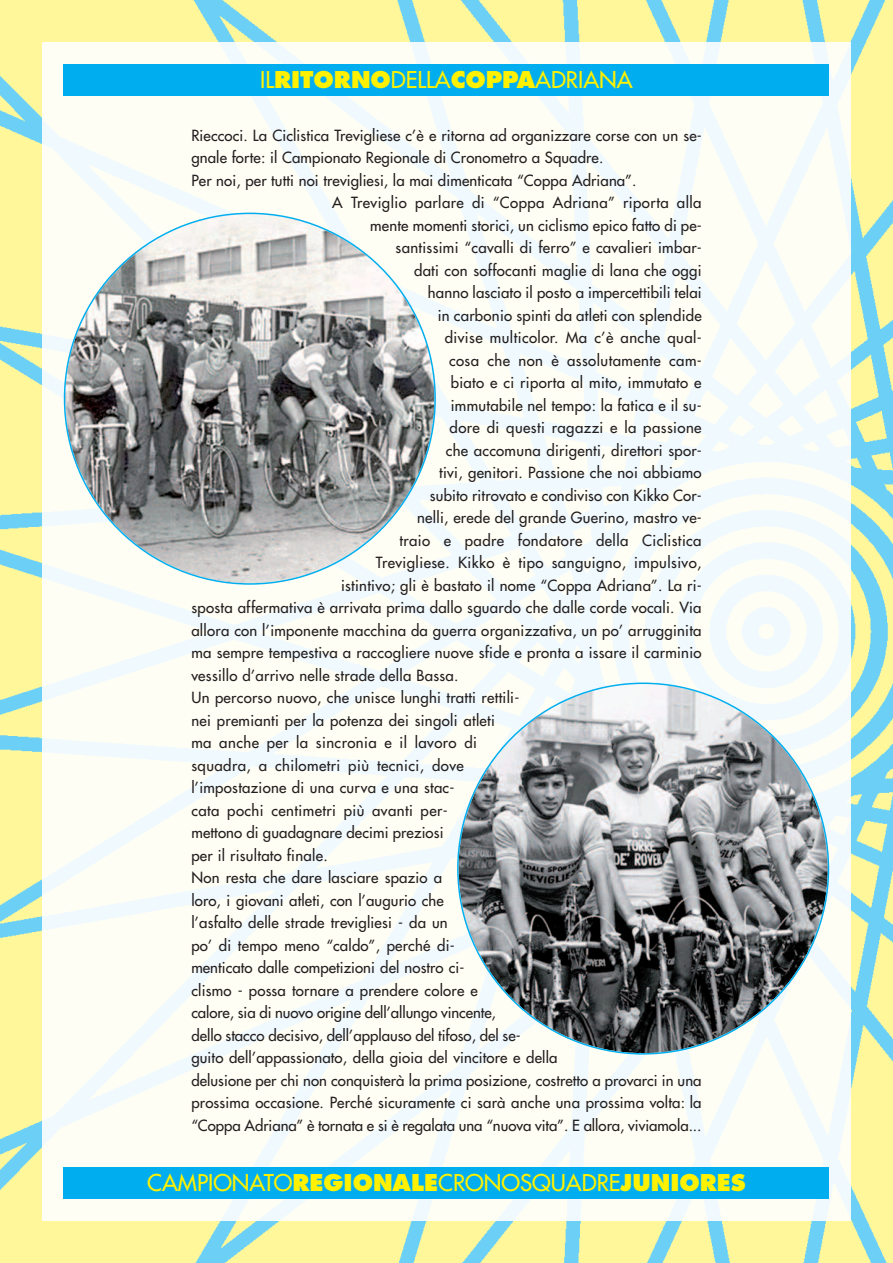
<style>
.page{position:relative;width:893px;height:1263px;background:#fff}
.page>*{position:absolute;margin:0;border:0;box-sizing:border-box;transform-origin:0 0}
.t1{font:22.5px "Futura";color:#fff101}
.t2{font:15px "Futura";letter-spacing:.02em;color:#231f20}
.t3{font:15px "Futura";color:#231f20}
.t4{font:15px "Futura";letter-spacing:-.005em;color:#231f20}
.s1{font-weight:800}
</style>
<div class="page">
<img style="left:0;top:0;width:893px;height:1263px">
<img style="left:43px;top:43px;width:807px;height:1177px">
<div style="left:64px;top:64px;width:765px;height:32px;background:#00aeef"></div>
<div style="left:64px;top:1167px;width:765px;height:32px;background:#00aeef"></div>
<svg style="left:64px;top:213px;width:372px;height:372px"></svg>
<svg style="left:457px;top:682px;width:372px;height:372px"></svg>
<h1 class="t1" style="left:260px;top:68px;width:374px">IL<span class="s1">RITORNO</span>DELLA<span class="s1">COPPA</span>ADRIANA</h1>
<p class="t2" style="left:191px;top:128px;width:512px">Rieccoci. La Ciclistica Trevigliese c’è e ritorna ad organizzare corse con un se-</p>
<p class="t2" style="left:191px;top:150px;width:414px">gnale forte: il Campionato Regionale di Cronometro a Squadre.</p>
<p class="t2" style="left:191px;top:173px;width:447px">Per noi, per tutti noi trevigliesi, la mai dimenticata “Coppa Adriana”.</p>
<p class="t2" style="left:332px;top:195px;width:371px">A Treviglio parlare di “Coppa Adriana” riporta alla</p>
<p class="t2" style="left:370px;top:218px;width:333px">mente momenti storici, un ciclismo epico fatto di pe-</p>
<p class="t2" style="left:396px;top:240px;width:308px">santissimi “cavalli di ferro” e cavalieri imbar-</p>
<p class="t2" style="left:414px;top:263px;width:289px">dati con soffocanti maglie di lana che oggi</p>
<p class="t2" style="left:428px;top:285px;width:275px">hanno lasciato il posto a impercettibili telai</p>
<p class="t2" style="left:438px;top:308px;width:265px">in carbonio spinti da atleti con splendide</p>
<p class="t2" style="left:445px;top:330px;width:259px">divise multicolor. Ma c’è anche qual-</p>
<p class="t2" style="left:449px;top:353px;width:254px">cosa che non è assolutamente cam-</p>
<p class="t2" style="left:451px;top:375px;width:252px">biato e ci riporta al mito, immutato e</p>
<p class="t2" style="left:451px;top:398px;width:253px">immutabile nel tempo: la fatica e il su-</p>
<p class="t2" style="left:450px;top:420px;width:253px">dore di questi ragazzi e la passione</p>
<p class="t2" style="left:446px;top:443px;width:258px">che accomuna dirigenti, direttori spor-</p>
<p class="t2" style="left:439px;top:465px;width:264px">tivi, genitori. Passione che noi abbiamo</p>
<p class="t2" style="left:430px;top:488px;width:274px">subito ritrovato e condiviso con Kikko Cor-</p>
<p class="t2" style="left:417px;top:510px;width:286px">nelli, erede del grande Guerino, mastro ve-</p>
<p class="t2" style="left:399px;top:533px;width:304px">traio e padre fondatore della Ciclistica</p>
<p class="t2" style="left:376px;top:555px;width:327px">Trevigliese. Kikko è tipo sanguigno, impulsivo,</p>
<p class="t2" style="left:341px;top:578px;width:362px">istintivo; gli è bastato il nome “Coppa Adriana”. La ri-</p>
<p class="t2" style="left:191px;top:600px;width:512px">sposta affermativa è arrivata prima dallo sguardo che dalle corde vocali. Via</p>
<p class="t2" style="left:191px;top:623px;width:512px">allora con l’imponente macchina da guerra organizzativa, un po’ arrugginita</p>
<p class="t2" style="left:191px;top:645px;width:512px">ma sempre tempestiva a raccogliere nuove sfide e pronta a issare il carminio</p>
<p class="t2" style="left:191px;top:668px;width:269px">vessillo d’arrivo nelle strade della Bassa.</p>
<p class="t2" style="left:191px;top:690px;width:329px">Un percorso nuovo, che unisce lunghi tratti rettili-</p>
<p class="t2" style="left:191px;top:713px;width:305px">nei premianti per la potenza dei singoli atleti</p>
<p class="t2" style="left:191px;top:735px;width:287px">ma anche per la sincronia e il lavoro di</p>
<p class="t2" style="left:191px;top:758px;width:274px">squadra, a chilometri più tecnici, dove</p>
<p class="t2" style="left:191px;top:780px;width:265px">l’impostazione di una curva e una stac-</p>
<p class="t2" style="left:191px;top:803px;width:258px">cata pochi centimetri più avanti per-</p>
<p class="t2" style="left:191px;top:825px;width:254px">mettono di guadagnare decimi preziosi</p>
<p class="t2" style="left:191px;top:848px;width:138px">per il risultato finale.</p>
<p class="t2" style="left:191px;top:870px;width:252px">Non resta che dare lasciare spazio a</p>
<p class="t2" style="left:191px;top:893px;width:254px">loro, i giovani atleti, con l’augurio che</p>
<p class="t2" style="left:191px;top:915px;width:258px">l’asfalto delle strade trevigliesi - da un</p>
<p class="t2" style="left:191px;top:938px;width:265px">po’ di tempo meno “caldo”, perché di-</p>
<p class="t2" style="left:191px;top:960px;width:275px">menticato dalle competizioni del nostro ci-</p>
<p class="t2" style="left:191px;top:983px;width:288px">clismo - possa tornare a prendere colore e</p>
<p class="t4" style="left:191px;top:1005px;width:306px">calore, sia di nuovo origine dell’allungo vincente,</p>
<p class="t3" style="left:191px;top:1028px;width:331px">dello stacco decisivo, dell’applauso del tifoso, del se-</p>
<p class="t2" style="left:191px;top:1050px;width:368px">guito dell’appassionato, della gioia del vincitore e della</p>
<p class="t2" style="left:191px;top:1073px;width:512px">delusione per chi non conquisterà la prima posizione, costretto a provarci in una</p>
<p class="t2" style="left:191px;top:1095px;width:512px">prossima occasione. Perché sicuramente ci sarà anche una prossima volta: la</p>
<p class="t3" style="left:191px;top:1118px;width:512px">“Coppa Adriana” è tornata e si è regalata una “nuova vita”. E allora, viviamola...</p>
<h1 class="t1" style="left:147px;top:1171px;width:600px">CAMPIONATO<span class="s1">REGIONALE</span>CRONOSQUADRE<span class="s1">JUNIORES</span></h1>
</div>
